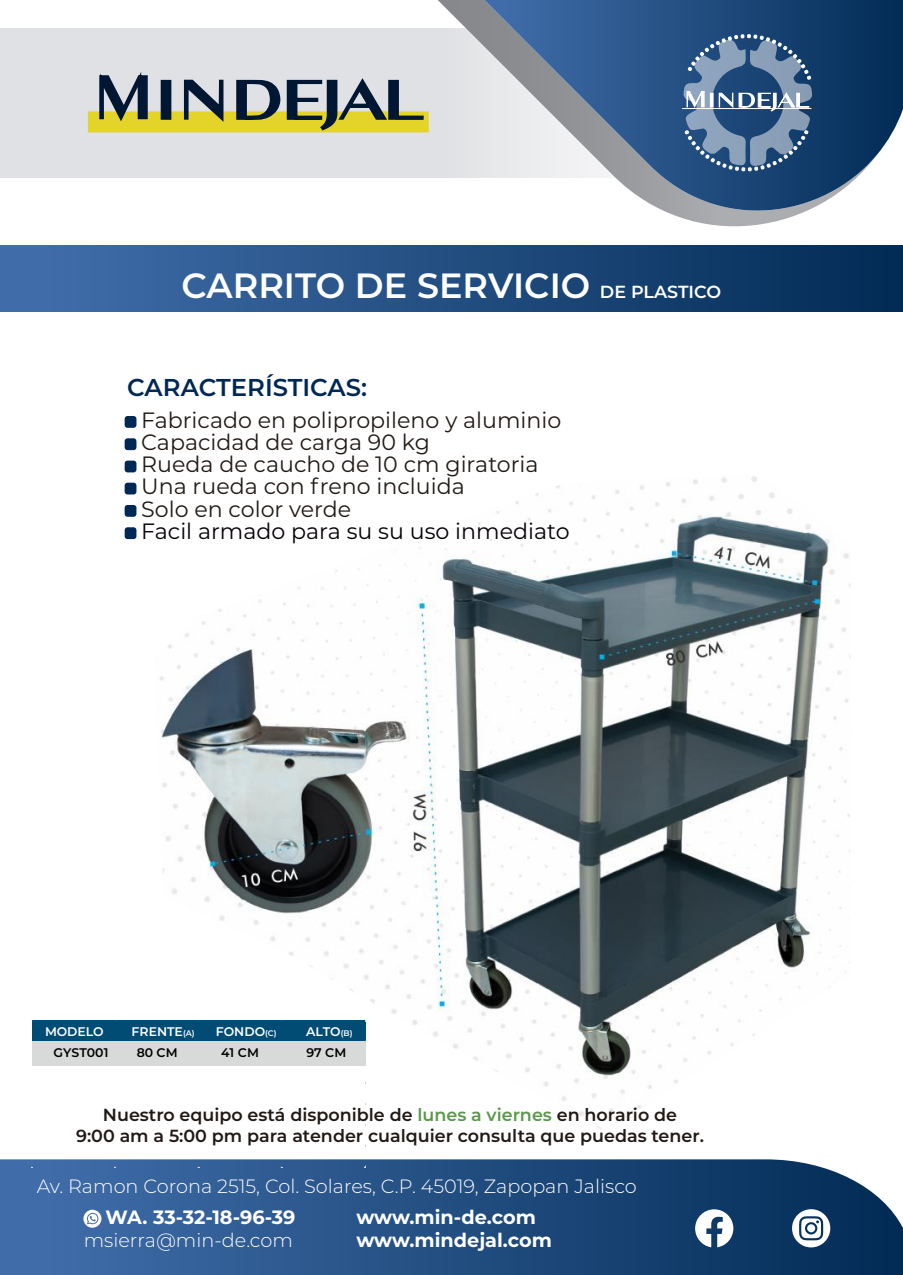
<style>
.page{position:relative;width:903px;height:1275px;background:#fff}
.page>*{position:absolute;margin:0;border:0;box-sizing:border-box;transform-origin:0 0}
.t1{font:600 35px "Montserrat";color:#fff}
.t2{font:600 24.32px "Montserrat";color:#002855}
.t3{font:22.22px/22.2px "Montserrat";color:#211915}
.t4{font:22.22px "Montserrat";color:#050006}
.t5{font:300 19.25px "Montserrat";color:#fff}
.t6{font:700 19.25px/22.8px "Montserrat";color:#fff}
.t7{font:600 17.5px/21px "Montserrat";color:#211915;text-align:center}
.t8{font:600 12.42px "Montserrat";color:#fff}
.t9{font:600 12.42px "Montserrat";color:#000}
.s1{font-size:17.5px}
.s2{font-size:8.05px}
.s3{color:#5a994a}
</style>
<div class="page">
<img style="left:154px;top:476px;width:696px;height:653px">
<div style="left:0;top:28px;width:903px;height:149px;background:#e0e1e4"></div>
<div style="left:88px;top:111px;width:341px;height:21px;background:#e4d429"></div>
<svg style="left:98px;top:72px;width:51px;height:49px"></svg>
<div style="left:161px;top:80px;width:10px;height:40px;background:#001734"></div>
<svg style="left:182px;top:79px;width:43px;height:43px"></svg>
<svg style="left:234px;top:78px;width:191px;height:55px"></svg>
<svg style="left:438px;top:0;width:46px;height:178px"></svg>
<svg style="left:484px;top:0;width:419px;height:227px"></svg>
<svg style="left:0;top:1159px;width:772px;height:116px;background:#275388"></svg>
<div style="left:0;top:245px;width:903px;height:67px;background:linear-gradient(to right,#4370ad,#012b55)"></div>
<hr style="left:682px;top:108px;width:129px;height:1px;background:#fff">
<svg style="left:683px;top:34px;width:129px;height:137px;background:#57769a"></svg>
<div style="left:32px;top:1020px;width:333px;height:22px;background:#004c74"></div>
<div style="left:32px;top:1041px;width:333px;height:24px;background:#d8d9d9"></div>
<div style="left:125px;top:416px;width:11px;height:12px;background:#002855;border-radius:3px"></div>
<div style="left:125px;top:438px;width:11px;height:12px;background:#002855;border-radius:3px"></div>
<div style="left:125px;top:461px;width:11px;height:11px;background:#002855;border-radius:3px"></div>
<div style="left:125px;top:483px;width:11px;height:11px;background:#002855;border-radius:3px"></div>
<div style="left:125px;top:505px;width:11px;height:12px;background:#002855;border-radius:3px"></div>
<div style="left:125px;top:527px;width:11px;height:12px;background:#002855;border-radius:3px"></div>
<svg style="left:772px;top:1050px;width:131px;height:225px"></svg>
<svg style="left:83px;top:1210px;width:18px;height:18px"></svg>
<svg style="left:695px;top:1209px;width:38px;height:38px"></svg>
<h1 class="t1" style="left:182px;top:260px;width:541px">CARRITO DE SERVICIO <span class="s1">DE PLASTICO</span></h1>
<p class="t2" style="left:127px;top:370px;width:241px">CARACTERÍSTICAS:</p>
<p class="t3" style="left:141px;top:408px;width:422px">Fabricado en polipropileno y aluminio<br>Capacidad de carga 90 kg<br>Rueda de caucho de 10 cm giratoria<br>Una rueda con freno incluida<br>Solo en color verde</p>
<p class="t4" style="left:141px;top:516px;width:430px">Facil armado para su su uso inmediato</p>
<p class="t8" style="left:45px;top:1023px;width:60px">MODELO</p>
<p class="t8" style="left:132px;top:1023px;width:65px">FRENTE<span class="s2">(A)</span></p>
<p class="t8" style="left:216px;top:1023px;width:62px">FONDO<span class="s2">(C)</span></p>
<p class="t8" style="left:306px;top:1023px;width:48px">ALTO<span class="s2">(B)</span></p>
<p class="t9" style="left:54px;top:1043px;width:56px">GYST001</p>
<p class="t9" style="left:137px;top:1043px;width:42px">80 CM</p>
<p class="t9" style="left:221px;top:1043px;width:39px">41 CM</p>
<p class="t9" style="left:306px;top:1043px;width:42px">97 CM</p>
<p class="t7" style="left:76px;top:1104px;width:629px">Nuestro equipo está disponible de <span class="s3">lunes a viernes</span> en horario de<br>9:00 am a 5:00 pm para atender cualquier consulta que puedas tener.</p>
<p class="t5" style="left:37px;top:1172px;width:601px">Av. Ramon Corona 2515, Col. Solares, C.P. 45019, Zapopan Jalisco</p>
<p class="t6" style="left:356px;top:1205px;width:197px">www.min-de.com www.mindejal.com</p>
<p class="t6" style="left:106px;top:1205px;width:191px">WA. 33-32-18-96-39</p>
<p class="t5" style="left:84px;top:1227px;width:211px">msierra@min-de.com</p>
</div>
